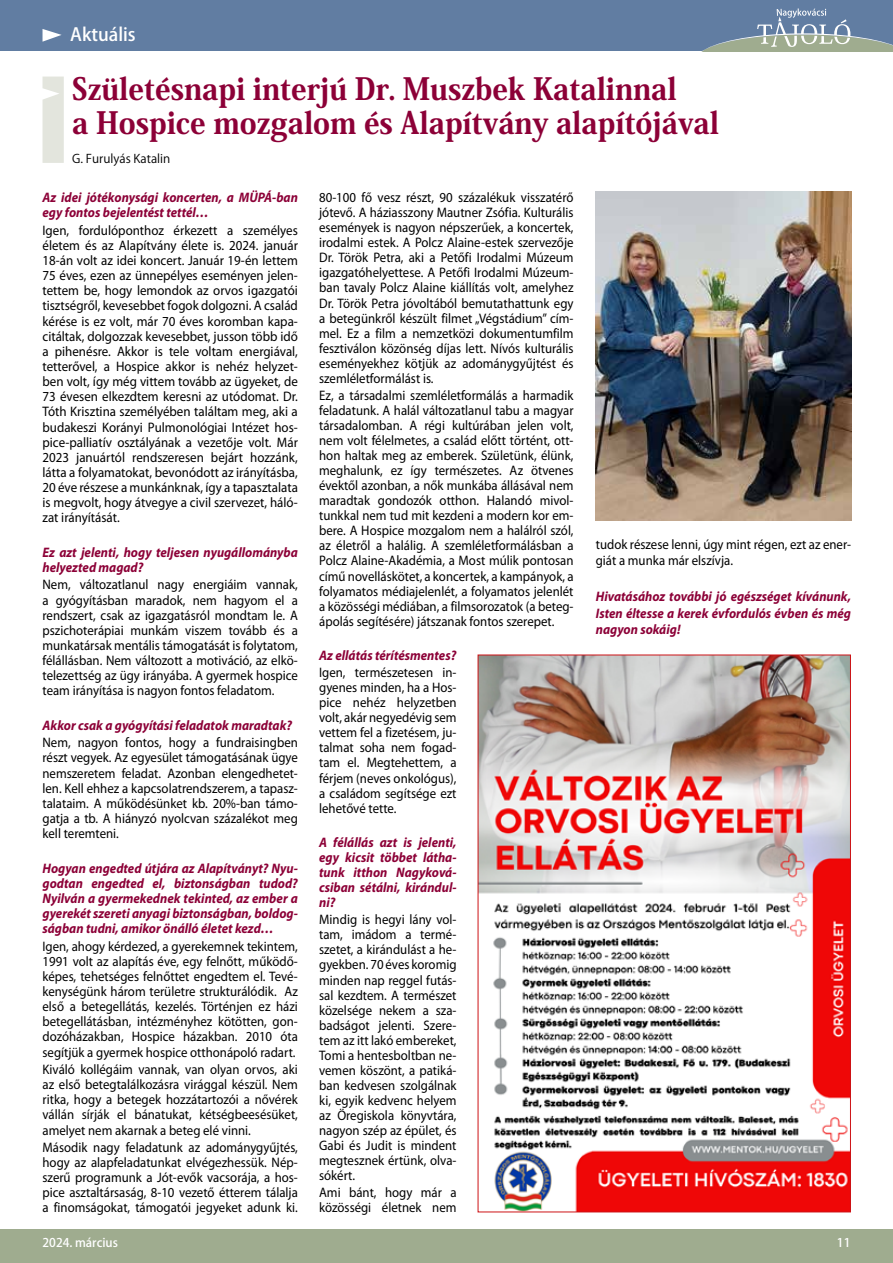
<style>
.page{position:relative;width:893px;height:1263px;background:#fff}
.page>*{position:absolute;margin:0;border:0;box-sizing:border-box;transform-origin:0 0}
.t1{font:800 30.3px/33.3px "Koz Min Pr 6 N";color:#8c0037;scale:.95 1}
.t2{font:500 18px "Koz Go Pr 6 N";color:#fff}
.t3{font:13.8px/15px "Myriad Pro";color:#000;text-align:justify;scale:.93 1}
.t4{font:13.8px/15.1px "Myriad Pro";color:#000;text-align:justify;scale:.94 1}
.t5{font:italic 700 13.8px/15.1px "Myriad Pro";color:#8c0037;text-align:justify;scale:.93 1}
.t6{font:12px "Koz Go Pr 6 N";color:#000}
.t7{font:500 12px "Koz Go Pr 6 N";color:#fff}
</style>
<div class="page">
<div style="left:0;top:0;width:893px;height:51px;background:#617da2"></div>
<svg style="left:702px;top:9px;width:191px;height:42px"></svg>
<div style="left:0;top:1229px;width:893px;height:34px;background:#9fac8f"></div>
<svg style="left:43px;top:29px;width:19px;height:13px"></svg>
<div style="left:43px;top:77px;width:21px;height:86px;background:#e3e5dd"></div>
<img style="left:480px;top:657px;width:369px;height:553px">
<img style="left:596px;top:192px;width:255px;height:328px">
<h2 class="t2" style="left:70px;top:25px;width:67px">Aktuális</h2>
<h1 class="t1" style="left:72px;top:73px;width:682px">Születésnapi interjú Dr. Muszbek Katalinnal<br>a Hospice mozgalom és Alapítvány alapítójával</h1>
<p class="t6" style="left:72px;top:152px;width:100px">G. Furulyás Katalin</p>
<p class="t5" style="left:43px;top:190px;width:276px">Az idei jótékonysági koncerten, a MÜPÁ-ban egy fontos bejelentést tettél…</p>
<p class="t4" style="left:43px;top:222px;width:273px">Igen, fordulóponthoz érkezett a személyes életem és az Alapítvány élete is. 2024. január 18-án volt az idei koncert. Január 19-én lettem 75 éves, ezen az ünnepélyes eseményen jelen&shy;tettem be, hogy lemondok az orvos igazgatói tisztségről, kevesebbet fogok dolgozni. A család kérése is ez volt, már 70 éves koromban kapa&shy;citáltak, dolgozzak kevesebbet, jusson több idő a pihenésre. Akkor is tele voltam energiával, tetterővel, a Hospice akkor is nehéz helyzet&shy;ben volt, így még vittem tovább az ügyeket, de 73 évesen elkezdtem keresni az utódomat. Dr.<br>Tóth Krisztina személyében találtam meg, aki a budakeszi Korányi Pulmonológiai Intézet hos&shy;pice-palliatív osztályának a vezetője volt. Már 2023 januártól rendszeresen bejárt hozzánk, látta a folyamatokat, bevonódott az irányításba, 20 éve részese a munkánknak, így a tapasztalata is megvolt, hogy átvegye a civil szervezet, háló&shy;zat irányítását.</p>
<p class="t5" style="left:43px;top:544px;width:276px">Ez azt jelenti, hogy teljesen nyugállományba helyezted magad?</p>
<p class="t3" style="left:43px;top:577px;width:276px">Nem, változatlanul nagy energiáim vannak, a gyógyításban maradok, nem hagyom el a rendszert, csak az igazgatásról mondtam le. A pszichoterápiai munkám viszem tovább és a munkatársak mentális támogatását is folytatom, félállásban. Nem változott a motiváció, az elkö&shy;telezettség az ügy irányába. A gyermek hospice team irányítása is nagyon fontos feladatom.</p>
<p class="t5" style="left:43px;top:717px;width:270px">Akkor csak a gyógyítási feladatok maradtak?</p>
<p class="t3" style="left:43px;top:735px;width:276px">Nem, nagyon fontos, hogy a fundraisingben részt vegyek. Az egyesület támogatásának ügye nemszeretem feladat. Azonban elengedhetet&shy;len. Kell ehhez a kapcsolatrendszerem, a tapasz&shy;talataim. A működésünket kb. 20%-ban támo&shy;gatja a tb. A hiányzó nyolcvan százalékot meg kell teremteni.</p>
<p class="t5" style="left:43px;top:860px;width:276px">Hogyan engedted útjára az Alapítványt? Nyu&shy;godtan engedted el, biztonságban tudod?<br>Nyilván a gyermekednek tekinted, az ember a gyerekét szereti anyagi biztonságban, boldog&shy;ságban tudni, amikor önálló életet kezd…</p>
<p class="t3" style="left:43px;top:938px;width:276px">Igen, ahogy kérdezed, a gyerekemnek tekintem, 1991 volt az alapítás éve, egy felnőtt, működő&shy;képes, tehetséges felnőttet engedtem el. Tevé&shy;kenységünk három területre strukturálódik. Az első a betegellátás, kezelés. Történjen ez házi betegellátásban, intézményhez kötötten, gon&shy;dozóházakban, Hospice házakban. 2010 óta segítjük a gyermek hospice otthonápoló radart.</p>
<p class="t3" style="left:43px;top:1061px;width:276px">Kiváló kollégáim vannak, van olyan orvos, aki az első betegtalálkozásra virággal készül. Nem ritka, hogy a betegek hozzátartozói a nővérek vállán sírják el bánatukat, kétségbeesésüket, amelyet nem akarnak a beteg elé vinni.</p>
<p class="t3" style="left:43px;top:1139px;width:276px">Második nagy feladatunk az adománygyűjtés, hogy az alapfeladatunkat elvégezhessük. Nép&shy;szerű programunk a Jót-evők vacsorája, a hos&shy;pice asztaltársaság, 8-10 vezető étterem tálalja a finomságokat, támogatói jegyeket adunk ki.</p>
<p class="t3" style="left:319px;top:190px;width:275px">80-100 fő vesz részt, 90 százalékuk visszatérő jótevő. A háziasszony Mautner Zsófia. Kulturális események is nagyon népszerűek, a koncertek, irodalmi estek. A Polcz Alaine-estek szervezője Dr. Török Petra, aki a Petőfi Irodalmi Múzeum igazgatóhelyettese. A Petőfi Irodalmi Múzeum&shy;ban tavaly Polcz Alaine kiállítás volt, amelyhez Dr. Török Petra jóvoltából bemutathattunk egy a betegünkről készült filmet „Végstádium” cím&shy;mel. Ez a film a nemzetközi dokumentumfilm fesztiválon közönség díjas lett. Nívós kulturális eseményekhez kötjük az adománygyűjtést és szemléletformálást is.</p>
<p class="t3" style="left:319px;top:388px;width:275px">Ez, a társadalmi szemléletformálás a harmadik feladatunk. A halál változatlanul tabu a magyar társadalomban. A régi kultúrában jelen volt, nem volt félelmetes, a család előtt történt, ott&shy;hon haltak meg az emberek. Születünk, élünk, meghalunk, ez így természetes. Az ötvenes évektől azonban, a nők munkába állásával nem maradtak gondozók otthon. Halandó mivol&shy;tunkkal nem tud mit kezdeni a modern kor em&shy;bere. A Hospice mozgalom nem a halálról szól, az életről a halálig. A szemléletformálásban a Polcz Alaine-Akadémia, a Most múlik pontosan című novelláskötet, a koncertek, a kampányok, a folyamatos médiajelenlét, a folyamatos jelenlét a közösségi médiában, a filmsorozatok (a beteg&shy;ápolás segítésére) játszanak fontos szerepet.</p>
<p class="t5" style="left:319px;top:647px;width:149px">Az ellátás térítésmentes?</p>
<p class="t3" style="left:319px;top:665px;width:149px">Igen, természetesen in&shy;gyenes minden, ha a Hos&shy;pice nehéz helyzetben volt, akár negyedévig sem vettem fel a fizetésem, ju&shy;talmat soha nem fogad&shy;tam el. Megtehettem, a férjem (neves onkológus), a családom segítsége ezt lehetővé tette.</p>
<p class="t5" style="left:319px;top:834px;width:149px">A félállás azt is jelenti, egy kicsit többet látha&shy;tunk itthon Nagyková&shy;csiban sétálni, kirándul&shy;ni?</p>
<p class="t3" style="left:319px;top:912px;width:149px">Mindig is hegyi lány vol&shy;tam, imádom a termé&shy;szetet, a kirándulást a he&shy;gyekben. 70 éves koromig minden nap reggel futás&shy;sal kezdtem. A természet közelsége nekem a sza&shy;badságot jelenti. Szere&shy;tem az itt lakó embereket, Tomi a hentesboltban ne&shy;vemen köszönt, a patiká&shy;ban kedvesen szolgálnak ki, egyik kedvenc helyem az Öregiskola könyvtára, nagyon szép az épület, és Gabi és Judit is mindent megtesznek értünk, olva&shy;sókért.</p>
<p class="t3" style="left:319px;top:1185px;width:149px">Ami bánt, hogy már a közösségi életnek nem</p>
<p class="t3" style="left:596px;top:536px;width:276px;line-height:16.2px">tudok részese lenni, úgy mint régen, ezt az ener&shy;giát a munka már elszívja.</p>
<p class="t5" style="left:596px;top:588px;width:276px;line-height:16.2px">Hivatásához további jó egészséget kívánunk, Isten éltesse a kerek évfordulós évben és még nagyon sokáig!</p>
<p class="t7" style="left:43px;top:1236px;width:77px">2024. március</p>
<p class="t7" style="left:837px;top:1236px;width:15px">11</p>
</div>
